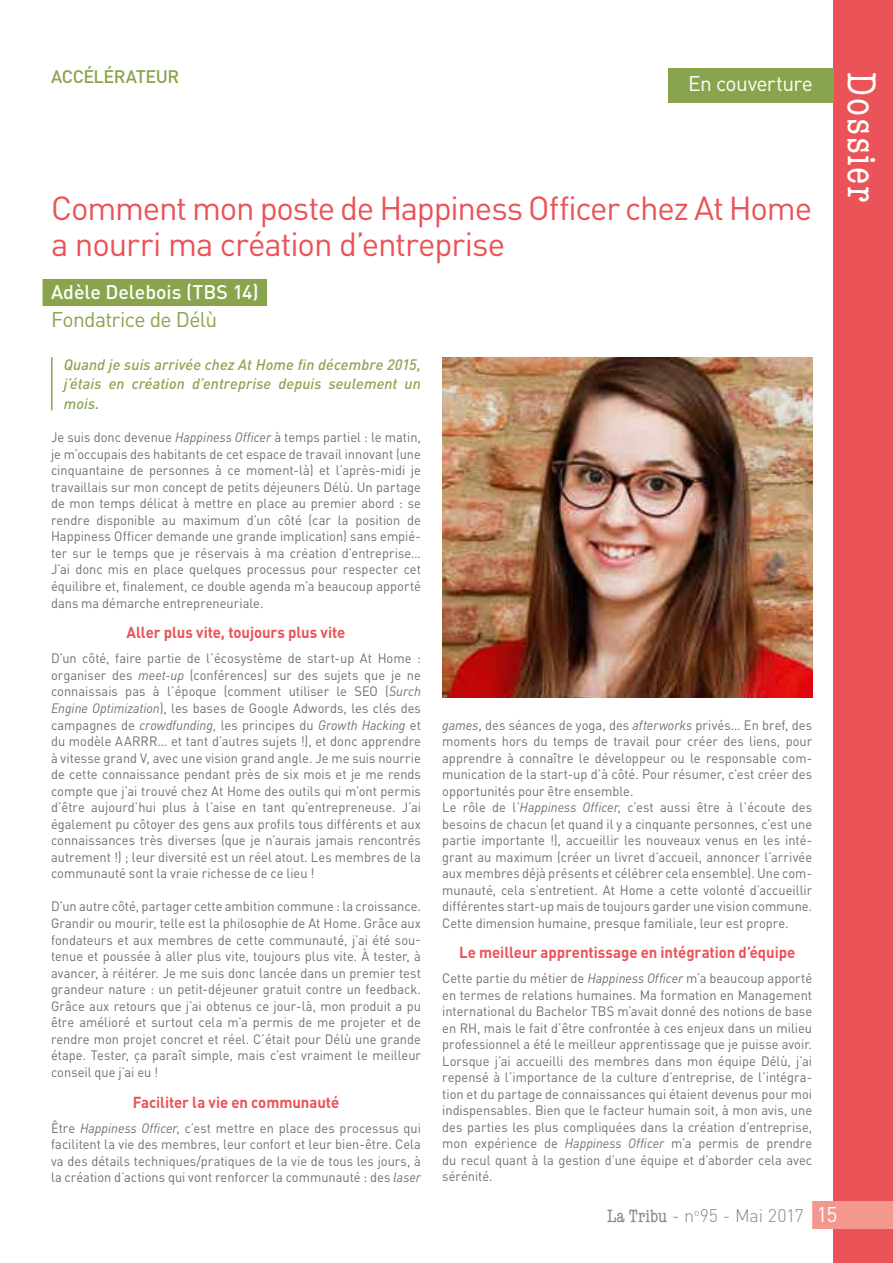
<style>
.page{position:relative;width:893px;height:1263px;background:#fff}
.page>*{position:absolute;margin:0;border:0;box-sizing:border-box;transform-origin:0 0}
.t1{font:condensed 40.5px "American Typewriter";letter-spacing:.04em;color:#fff}
.t2{font:33px/36px "DIN";letter-spacing:-.035em;color:#ea5357}
.t3{font:21px "DIN";letter-spacing:-.03em;color:#8aa44e}
.t4{font:21px "DIN";letter-spacing:-.03em;color:#fff}
.t5{font:500 19.5px "DIN";color:#fff}
.t6{font:300 18px "DIN";letter-spacing:-.01em;color:#878787}
.t7{font:500 18px "DIN";letter-spacing:-.03em;color:#8aa44e}
.t8{font:700 15.75px "DIN";color:#ea5357;scale:.95 1}
.t9{font:italic 500 15px/19.5px "DIN";letter-spacing:.005em;color:#8aa44e;text-align:justify}
.t10{font:13.5px/16.5px "DIN";color:#706f6f;text-align:justify;scale:.95 1}
.s1{font-style:italic}
.s2{font-family:"American Typewriter";font-weight:400;font-stretch:condensed}
</style>
<div class="page">
<div style="left:833px;top:0;width:60px;height:1263px;background:#ea5357"></div>
<div style="left:812px;top:1202px;width:81px;height:27px;background:#f3988e"></div>
<div style="left:43px;top:279px;width:224px;height:27px;background:#8aa44e"></div>
<img style="left:442px;top:357px;width:370px;height:340px">
<hr style="left:51px;top:357px;width:2px;height:53px;background:#8aa44e">
<div style="left:668px;top:68px;width:165px;height:34px;background:#8aa44e"></div>
<h3 class="t7" style="left:51px;top:65px;width:130px">ACCÉLÉRATEUR</h3>
<h3 class="t4" style="left:688px;top:71px;width:126px">En couverture</h3>
<h2 class="t2" style="left:51px;top:189px;width:763px">Comment mon poste de Happiness Officer chez At Home a nourri ma création d’entreprise</h2>
<h3 class="t5" style="left:51px;top:280px;width:209px">ADÈLE DELEBOIS (TBS 14)</h3>
<h3 class="t3" style="left:51px;top:307px;width:168px">Fondatrice de Délù</h3>
<p class="t9" style="left:64px;top:354px;width:359px">Quand je suis arrivée chez At Home fin décembre 2015, j’étais en création d’entreprise depuis seulement un mois.</p>
<p class="t10" style="left:51px;top:429px;width:391px">Je suis donc devenue <span class="s1">Happiness Officer</span> à temps partiel : le matin, je m’occupais des habitants de cet espace de travail innovant (une cinquantaine de personnes à ce moment-là) et l’après-midi je travaillais sur mon concept de petits déjeuners Délù. Un partage de mon temps délicat à mettre en place au premier abord : se rendre disponible au maximum d’un côté (car la position de Happiness Officer demande une grande implication) sans empié&shy;ter sur le temps que je réservais à ma création d’entreprise… J’ai donc mis en place quelques processus pour respecter cet équilibre et, finalement, ce double agenda m’a beaucoup apporté dans ma démarche entrepreneuriale.</p>
<p class="t8" style="left:127px;top:622px;width:232px">Aller plus vite, toujours plus vite</p>
<p class="t10" style="left:51px;top:650px;width:391px">D’un côté, faire partie de l’écosystème de start-up At Home : organiser des <span class="s1">meet-up</span> (conférences) sur des sujets que je ne connaissais pas à l’époque (comment utiliser le SEO (<span class="s1">Surch Engine Optimization</span>), les bases de Google Adwords, les clés des campagnes de <span class="s1">crowdfunding</span>, les principes du <span class="s1">Growth Hacking</span> et du modèle AARRR… et tant d’autres sujets !), et donc apprendre à vitesse grand V, avec une vision grand angle. Je me suis nourrie de cette connaissance pendant près de six mois et je me rends compte que j’ai trouvé chez At Home des outils qui m’ont permis d’être aujourd’hui plus à l’aise en tant qu’entrepreneuse. J’ai également pu côtoyer des gens aux profils tous différents et aux connaissances très diverses (que je n’aurais jamais rencontrés autrement !) ; leur diversité est un réel atout. Les membres de la communauté sont la vraie richesse de ce lieu !</p>
<p class="t10" style="left:51px;top:898px;width:391px">D’un autre côté, partager cette ambition commune : la croissance.<br>Grandir ou mourir, telle est la philosophie de At Home. Grâce aux fondateurs et aux membres de cette communauté, j’ai été sou&shy;tenue et poussée à aller plus vite, toujours plus vite. À tester, à avancer, à réitérer. Je me suis donc lancée dans un premier test grandeur nature : un petit-déjeuner gratuit contre un feedback.<br>Grâce aux retours que j’ai obtenus ce jour-là, mon produit a pu être amélioré et surtout cela m’a permis de me projeter et de rendre mon projet concret et réel. C’était pour Délù une grande étape. Tester, ça paraît simple, mais c’est vraiment le meilleur conseil que j’ai eu !</p>
<p class="t8" style="left:133px;top:1091px;width:219px">Faciliter la vie en communauté</p>
<p class="t10" style="left:51px;top:1119px;width:391px">Être <span class="s1">Happiness Officer</span>, c’est mettre en place des processus qui facilitent la vie des membres, leur confort et leur bien-être. Cela va des détails techniques/pratiques de la vie de tous les jours, à la création d’actions qui vont renforcer la communauté : des <span class="s1">laser</span></p>
<p class="t10" style="left:442px;top:716px;width:391px;text-align:left"><span class="s1">games</span>, des séances de yoga, des <span class="s1">afterworks</span> privés… En bref, des moments hors du temps de travail pour créer des liens, pour apprendre à connaître le développeur ou le responsable com&shy;munication de la start-up d’à côté. Pour résumer, c’est créer des opportunités pour être ensemble.<br>Le rôle de l’<span class="s1">Happiness Officer</span>, c’est aussi être à l’écoute des besoins de chacun (et quand il y a cinquante personnes, c’est une partie importante !), accueillir les nouveaux venus en les inté&shy;grant au maximum (créer un livret d’accueil, annoncer l’arrivée aux membres déjà présents et célébrer cela ensemble). Une com&shy;munauté, cela s’entretient. At Home a cette volonté d’accueillir différentes start-up mais de toujours garder une vision commune.<br>Cette dimension humaine, presque familiale, leur est propre.</p>
<p class="t8" style="left:459px;top:942px;width:355px">Le meilleur apprentissage en intégration d’équipe</p>
<p class="t10" style="left:442px;top:970px;width:391px">Cette partie du métier de <span class="s1">Happiness Officer</span> m’a beaucoup apporté en termes de relations humaines. Ma formation en Management international du Bachelor TBS m’avait donné des notions de base en RH, mais le fait d’être confrontée à ces enjeux dans un milieu professionnel a été le meilleur apprentissage que je puisse avoir.<br>Lorsque j’ai accueilli des membres dans mon équipe Délù, j’ai repensé à l’importance de la culture d’entreprise, de l’intégra&shy;tion et du partage de connaissances qui étaient devenus pour moi indispensables. Bien que le facteur humain soit, à mon avis, une des parties les plus compliquées dans la création d’entreprise, mon expérience de <span class="s1">Happiness Officer</span> m’a permis de prendre du recul quant à la gestion d’une équipe et d’aborder cela avec sérénité.</p>
<h3 class="t6" style="left:607px;top:1205px;width:198px"><span class="s2">La Tribu</span> - n<sup>o</sup>95 - Mai 2017</h3>
<h3 class="t4" style="left:816px;top:1202px;width:22px">15</h3>
<h1 class="t1" style="left:884px;top:72px;width:131px;rotate:90deg">Dossier</h1>
</div>
